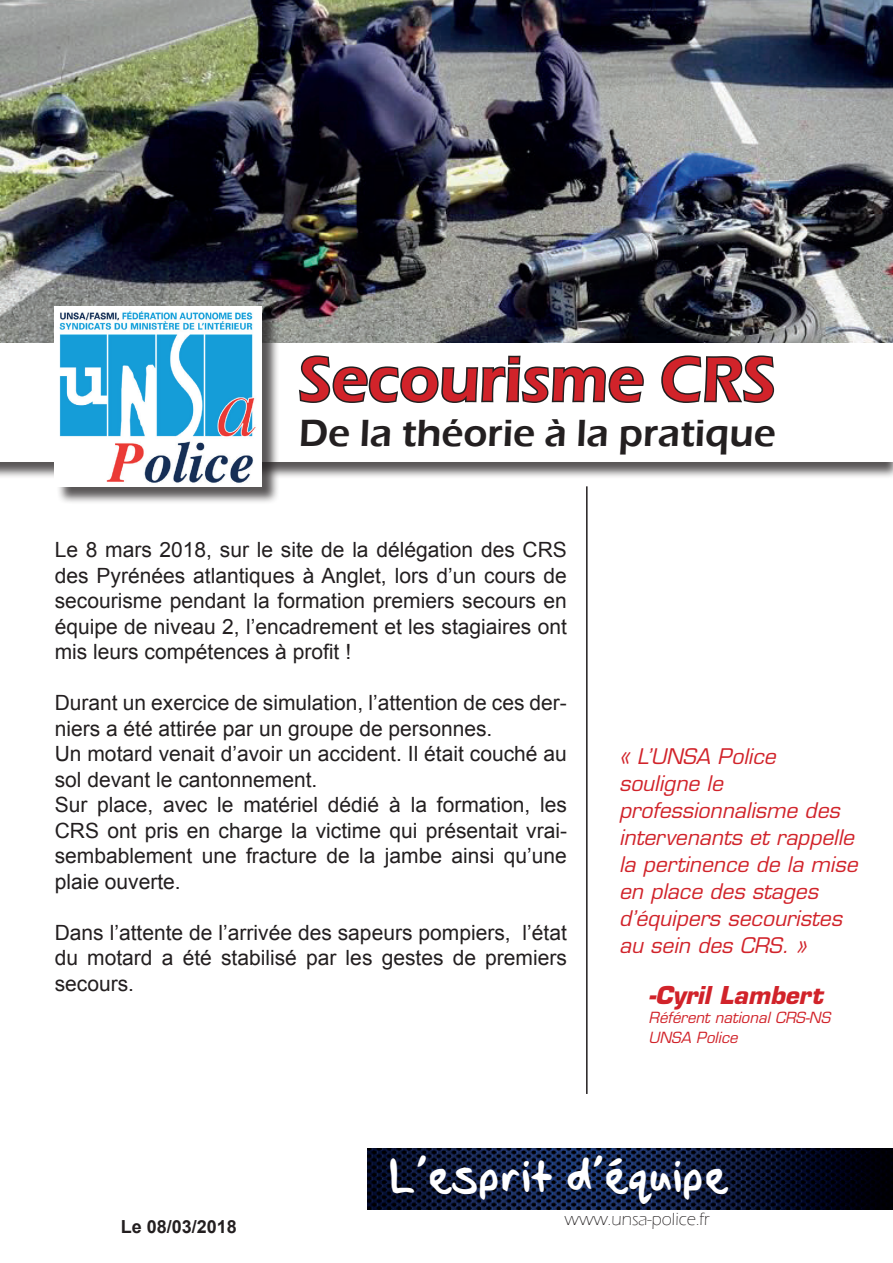
<style>
.page{position:relative;width:893px;height:1263px;background:#fff}
.page>*{position:absolute;margin:0;border:0;box-sizing:border-box;transform-origin:0 0}
.t1{font:600 64.5px "Eras ITC";color:#d1232a}
.t2{font:45px "Seans Other Hand";color:#fff}
.t3{font:600 39px "Eras ITC";color:#231f20}
.t4{font:italic 700 24px "Eurostile LT Std";color:#d1232a}
.t5{font:21px/25.5px "Arial";color:#231f20;text-align:justify}
.t6{font:italic 21px/27px "Eurostile LT Std";color:#d1232a}
.t7{font:300 18px "Eras ITC";color:#231f20}
.t8{font:700 18px "Arial";color:#231f20}
.t9{font:italic 15px/19.5px "Eurostile LT Std";color:#d1232a}
</style>
<div class="page">
<img style="left:0;top:0;width:892px;height:343px">
<img style="left:367px;top:1149px;width:526px;height:61px">
<div style="left:0;top:344px;width:893px;height:135px;background:#231f20;opacity:.75"></div>
<div style="left:0;top:343px;width:893px;height:119px;background:#fff"></div>
<div style="left:56px;top:309px;width:224px;height:196px;background:#231f20;opacity:.75"></div>
<img style="left:54px;top:306px;width:207px;height:180px">
<svg style="left:299px;top:355px;width:345px;height:48px"></svg>
<svg style="left:659px;top:269px;width:117px;height:134px"></svg>
<hr style="left:586px;top:486px;width:2px;height:608px;background:#231f20">
<h1 class="t1" style="left:299px;top:343px;width:479px">Secourisme CRS</h1>
<h3 class="t3" style="left:299px;top:411px;width:478px">De la théorie à la pratique</h3>
<p class="t5" style="left:55px;top:537px;width:514px">Le 8 mars 2018, sur le site de la délégation des CRS des Pyrénées atlantiques à Anglet, lors d’un cours de secourisme pendant la formation premiers secours en équipe de niveau 2, l’encadrement et les stagiaires ont mis leurs compétences à profit !</p>
<p class="t5" style="left:55px;top:690px;width:514px;text-align:left">Durant un exercice de simulation, l’attention de ces der&shy;niers a été attirée par un groupe de personnes.<br>Un motard venait d’avoir un accident. Il était couché au sol devant le cantonnement.<br>Sur place, avec le matériel dédié à la formation, les CRS ont pris en charge la victime qui présentait vrai&shy;sembablement une fracture de la jambe ainsi qu’une plaie ouverte.</p>
<p class="t5" style="left:55px;top:920px;width:514px">Dans l’attente de l’arrivée des sapeurs pompiers, l’état du motard a été stabilisé par les gestes de premiers secours.</p>
<p class="t6" style="left:619px;top:743px;width:240px">« L’UNSA Police souligne le professionnalisme des intervenants et rappelle la pertinence de la mise en place des stages d’équipers secouristes au sein des CRS. »</p>
<p class="t4" style="left:648px;top:980px;width:176px">-Cyril Lambert</p>
<p class="t9" style="left:648px;top:1008px;width:183px">Référent national CRS-NS<br>UNSA Police</p>
<h2 class="t2" style="left:389px;top:1143px;width:340px">L’esprit d’équipe</h2>
<p class="t8" style="left:121px;top:1214px;width:118px">Le 08/03/2018</p>
<p class="t7" style="left:565px;top:1209px;width:147px">www.unsa-police.fr</p>
</div>
